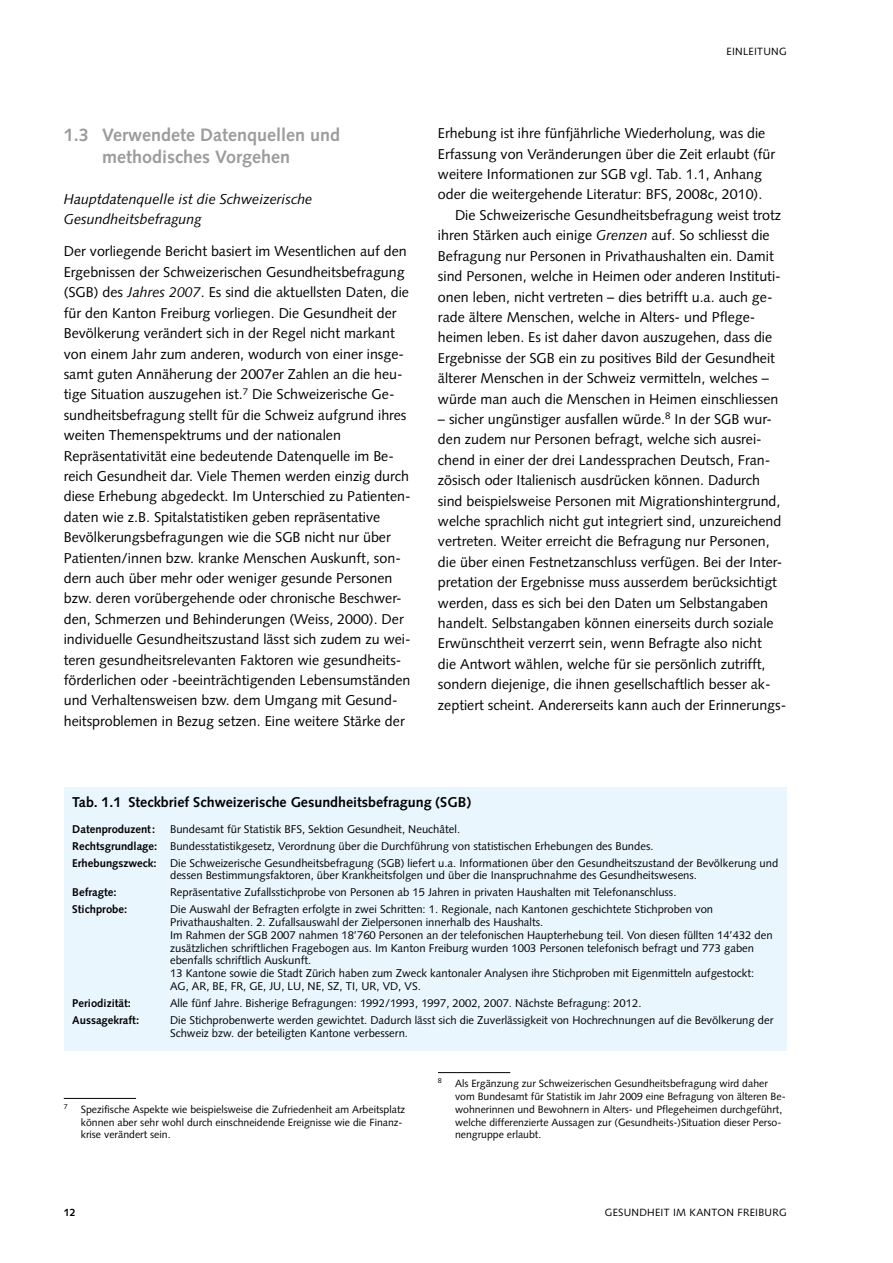
<style>
.page{position:relative;width:893px;height:1263px;background:#fff}
.page>*{position:absolute;margin:0;border:0;box-sizing:border-box;transform-origin:0 0}
.t1{font:700 18px/21.9px "Syntax LT Std";color:#9c9c9d}
.t2{font:14.25px/20.4px "Syntax LT Std";color:#000}
.t3{font:italic 14.25px/20.4px "Syntax LT Std";color:#000}
.t4{font:700 14.25px "Syntax LT Std";color:#000}
.t5{font:11.25px/12.8px "Syntax LT Std";color:#000}
.t6{font:700 11.25px "Syntax LT Std";color:#000}
.t7{font:10.5px/12.9px "Syntax LT Std";color:#000}
.t8{font:10.5px "Syntax LT Std";letter-spacing:.025em;color:#000}
.t9{font:700 10.5px "Syntax LT Std";color:#000}
.s1{font-style:italic}
.s2{font-weight:700}
.s3{font-weight:400}
</style>
<div class="page">
<hr style="left:64px;top:1098px;width:72px;height:1px;background:#000">
<hr style="left:438px;top:1072px;width:72px;height:1px;background:#000">
<div style="left:64px;top:787px;width:723px;height:263px;background:#eaf6fe"></div>
<p class="t7" style="left:727px;top:45px;width:60px">Einleitung</p>
<p class="t1" style="left:102px;top:124px;width:240px;text-indent:-38px">1.3 Verwendete Datenquellen und methodisches Vorgehen</p>
<p class="t3" style="left:64px;top:189px;width:250px">Hauptdatenquelle ist die Schweizerische<br>Gesundheitsbefragung</p>
<p class="t2" style="left:64px;top:241px;width:348px">Der vorliegende Bericht basiert im Wesentlichen auf den Ergebnissen der Schweizerischen Gesundheitsbefragung (SGB) des <span class="s1">Jahres 2007</span>. Es sind die aktuellsten Daten, die für den Kanton Freiburg vorliegen. Die Gesundheit der Bevölkerung verändert sich in der Regel nicht markant von einem Jahr zum anderen, wodurch von einer insge&shy;samt guten Annäherung der 2007er Zahlen an die heu&shy;tige Situation auszugehen ist.<sup>7</sup> Die Schweizerische Ge&shy;sundheitsbefragung stellt für die Schweiz aufgrund ihres weiten Themenspektrums und der nationalen -Repräsentativität eine bedeutende Datenquelle im Be&shy;reich Gesundheit dar. Viele Themen werden einzig durch diese Erhebung abgedeckt. I m U nterschied zu Patienten&shy;daten wie z.B. Spitalstatistiken geben repräsentative -Bevölkerungsbefragungen wie die SGB nicht nur über Patienten/innen bzw. kranke Menschen Auskunft, son&shy;dern auch über mehr oder weniger gesunde Personen bzw. deren vorübergehende oder chronische Beschwer&shy;den, Schmerzen und Behinderungen (Weiss, 2000). Der individuelle Gesundheitszustand lässt sich zudem zu wei&shy;teren gesundheitsrelevanten Faktoren wie gesundheits&shy;förderlichen oder -beeinträchtigenden Lebensumständen und Verhaltensweisen bzw. dem U mgang mit Gesund&shy;heitsproblemen in Bezug setzen. Eine weitere Stärke der</p>
<p class="t2" style="left:438px;top:123px;width:329px">Erhebung ist ihre fünfjährliche Wiederholung, was die</p>
<p class="t2" style="left:438px;top:144px;width:339px">Erfassung von Veränderungen über die Zeit erlaubt (für</p>
<p class="t2" style="left:438px;top:164px;width:326px">weitere I nformationen zur SGB vgl. Tab. 1.1, -Anhang</p>
<p class="t2" style="left:438px;top:184px;width:326px">oder die weitergehende Literatur: BFS, 2008c, 2010).</p>
<p class="t2" style="left:455px;top:205px;width:328px">Die Schweizerische Gesundheitsbefragung weist trotz</p>
<p class="t2" style="left:438px;top:225px;width:333px">ihren Stärken auch einige <span class="s1">Grenzen</span> auf. So schliesst die</p>
<p class="t2" style="left:438px;top:246px;width:337px">Befragung nur Personen in Privathaushalten ein. Damit</p>
<p class="t2" style="left:438px;top:266px;width:344px">sind Personen, welche in Heimen oder anderen I nstituti-</p>
<p class="t2" style="left:438px;top:286px;width:336px">onen leben, nicht vertreten – dies betrifft u.a. auch ge-</p>
<p class="t2" style="left:438px;top:307px;width:317px">rade ältere Menschen, welche in Alters- und Pflege-</p>
<p class="t2" style="left:438px;top:327px;width:336px">heimen leben. Es ist daher davon auszugehen, dass die</p>
<p class="t2" style="left:438px;top:348px;width:338px">Ergebnisse der SGB ein zu positives Bild der Gesundheit</p>
<p class="t2" style="left:438px;top:368px;width:332px">älterer Menschen in der Schweiz vermitteln, welches –</p>
<p class="t2" style="left:438px;top:388px;width:342px">würde man auch die Menschen in Heimen einschliessen</p>
<p class="t2" style="left:438px;top:409px;width:350px">– sicher ungünstiger ausfallen würde.<sup>8</sup> I n der SGB wur&shy;den zudem nur Personen befragt, welche sich ausrei&shy;chend in einer der drei Landessprachen Deutsch, Fran&shy;zösisch oder Italienisch ausdrücken können. Dadurch sind beispielsweise Personen mit Migrationshintergrund, welche sprachlich nicht gut integriert sind, unzureichend vertreten. Weiter erreicht die Befragung nur Personen, die über einen Festnetzanschluss verfügen. Bei der I nter&shy;pretation der Ergebnisse muss ausserdem berücksichtigt werden, dass es sich bei den Daten um Selbstangaben handelt. Selbstangaben können einerseits durch soziale Erwünschtheit verzerrt sein, wenn Befragte also nicht<br>die Antwort wählen, welche für sie persönlich zutrifft, sondern diejenige, die ihnen gesellschaftlich besser ak&shy;zeptiert scheint. Andererseits kann auch der Erinnerungs-</p>
<p class="t4" style="left:72px;top:794px;width:400px">Tab. 1.1 Steckbrief Schweizerische Gesundheitsbefragung (SGB)</p>
<p class="t5" style="left:72px;top:820px;width:708px;line-height:17px"><span class="s2">Datenproduzent:</span> B undesamt für Statistik BFS, Sektion Gesundheit, N euchâtel.<br><span class="s2">Rechtsgrundlage:</span> B undesstatistikgesetz, Verordnung über die Durchführung von statistischen Erhebungen des Bundes.<br><span class="s2">Erhebungszweck:</span> Die Schweizerische Gesundheitsbefragung (SGB) liefert u.a. I nformationen über den Gesundheitszustand der Bevölkerung und</p>
<p class="t5" style="left:170px;top:869px;width:528px">dessen Bestimmungsfaktoren, über Krankheitsfolgen und über die I nanspruchnahme des Gesundheitswesens.</p>
<p class="t6" style="left:72px;top:886px;width:78px">Befragte: <span class="s3">R</span></p>
<p class="t5" style="left:177px;top:886px;width:501px">epräsentative Zufallsstichprobe von Personen ab 15 Jahren in privaten H aushalten mit Telefonanschluss.</p>
<p class="t6" style="left:72px;top:903px;width:83px">Stichprobe: <span class="s3">D</span></p>
<p class="t5" style="left:170px;top:903px;width:604px;text-indent:8px">ie Auswahl der Befragten erfolgte in zwei Schritten: 1. Regionale, nach Kantonen geschichtete Stichproben von Privathaushalten. 2. Zufallsauswahl der Zielpersonen innerhalb des Haushalts.<br>I m Rahmen der SGB 2007 nahmen 18’760 Personen an der telefonischen Haupterhebung teil. Von diesen füllten 14’432 den zusätzlichen schriftlichen Fragebogen aus. I m Kanton Freiburg wurden 1003 Personen telefonisch befragt und 773 gaben ebenfalls schriftlich Auskunft.<br>13 Kantone sowie die Stadt Zürich haben zum Zweck kantonaler Analysen ihre Stichproben mit Eigenmitteln aufgestockt:<br>AG, AR, BE, FR, GE, JU, LU , NE, SZ, TI, UR, VD, VS.</p>
<p class="t6" style="left:72px;top:996px;width:85px">Periodizität: <span class="s3">A</span></p>
<p class="t5" style="left:178px;top:997px;width:465px">lle fünf Jahre. Bisherige Befragungen: 1992/1993, 1997, 2002, 2007. Nächste Befragung: 2012.</p>
<p class="t6" style="left:72px;top:1013px;width:89px">Aussagekraft: <span class="s3">D</span></p>
<p class="t5" style="left:170px;top:1014px;width:605px;text-indent:8px">ie Stichprobenwerte werden gewichtet. Dadurch lässt sich die Zuverlässigkeit von H ochrechnungen auf die Bevölkerung der<br>Schweiz bzw. der beteiligten Kantone verbessern.</p>
<p class="t7" style="left:81px;top:1102px;width:326px;text-indent:-17px"><sup>7</sup> Spezifische Aspekte wie beispielsweise die Zufriedenheit am Arbeitsplatz können aber sehr wohl durch einschneidende Ereignisse wie die Finanz&shy;krise verändert sein.</p>
<p class="t7" style="left:455px;top:1077px;width:332px;text-indent:-17px"><sup>8</sup> Als Ergänzung zur Schweizerischen Gesundheitsbefragung wird daher vom Bundesamt für Statistik im Jahr 2009 eine Befragung von älteren Be&shy;wohnerinnen und Bewohnern in Alters- und Pflegeheimen durchgeführt, welche differenzierte Aussagen zur (Gesundheits-)Situation dieser Perso&shy;nengruppe erlaubt.</p>
<p class="t9" style="left:64px;top:1206px;width:13px">12</p>
<p class="t8" style="left:605px;top:1206px;width:182px">Gesundheit im Kanton Freiburg</p>
</div>
